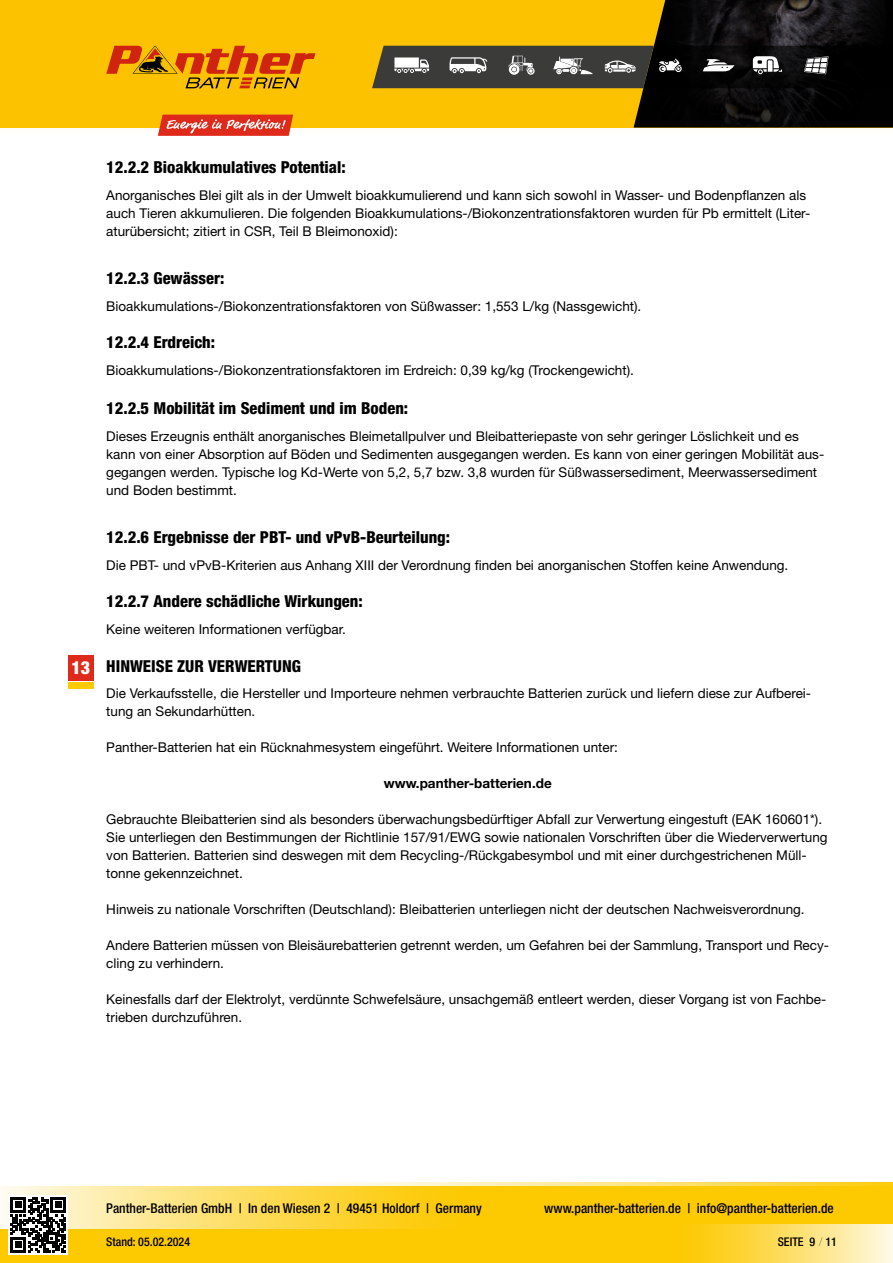
<style>
.page{position:relative;width:893px;height:1263px;background:#fff}
.page>*{position:absolute;margin:0;border:0;box-sizing:border-box;transform-origin:0 0}
.t1{font:900 condensed 18px "Helvetica Neue LT Std";color:#fff}
.t2{font:800 condensed 16.5px "Helvetica Neue LT Std";color:#000}
.t3{font:13.5px/18px "Helvetica Neue LT Std";color:#000}
.t4{font:500 condensed 13.5px "Helvetica Neue LT Std";color:#000}
.t5{font:700 13.5px "Helvetica Neue LT Std";color:#000}
.t6{font:500 condensed 12px "Helvetica Neue LT Std";color:#000}
.s1{font-weight:200}
</style>
<div class="page">
<svg style="left:319px;top:1182px;width:574px;height:4px;background:#fde58a"></svg>
<div style="left:0;top:1186px;width:893px;height:77px;background:#fdc900"></div>
<svg style="left:693px;top:1225px;width:200px;height:38px;background:#fde06f"></svg>
<svg style="left:0;top:1186px;width:436px;height:43px;background:#fdde67"></svg>
<svg style="left:9px;top:1195px;width:59px;height:59px"></svg>
<svg style="left:10px;top:1197px;width:56px;height:55px;background:#575757"></svg>
<div style="left:68px;top:682px;width:26px;height:7px;background:#fdc900"></div>
<div style="left:68px;top:655px;width:26px;height:25px;background:#dd2a1b"></div>
<div style="left:0;top:0;width:893px;height:128px;background:#fcc200"></div>
<svg style="left:372px;top:0;width:521px;height:128px"></svg>
<svg style="left:106px;top:46px;width:209px;height:42px"></svg>
<svg style="left:157px;top:115px;width:136px;height:21px;background:#e35242"></svg>
<h1 class="t1" style="left:71px;top:656px;width:20px">13</h1>
<p class="t2" style="left:106px;top:157px;width:241px">12.2.2 Bioakkumulatives Potential:</p>
<p class="t3" style="left:106px;top:186px;width:705px">Anorganisches Blei gilt als in der Umwelt bioakkumulierend und kann sich sowohl in Wasser- und Bodenpflanzen als auch Tieren akkumulieren. Die folgenden Bioakkumulations-/Biokonzentrationsfaktoren wurden für Pb ermittelt (Liter&shy;aturübersicht; zitiert in CSR, Teil B Bleimonoxid):</p>
<p class="t2" style="left:106px;top:268px;width:120px">12.2.3 Gewässer:</p>
<p class="t3" style="left:106px;top:296px;width:537px">Bioakkumulations-/Biokonzentrationsfaktoren von Süßwasser: 1,553 L/kg (Nassgewicht).</p>
<p class="t2" style="left:106px;top:332px;width:110px">12.2.4 Erdreich:</p>
<p class="t3" style="left:106px;top:361px;width:529px">Bioakkumulations-/Biokonzentrationsfaktoren im Erdreich: 0,39 kg/kg (Trockengewicht).</p>
<p class="t2" style="left:106px;top:398px;width:303px">12.2.5 Mobilität im Sediment und im Boden:</p>
<p class="t3" style="left:106px;top:427px;width:719px">Dieses Erzeugnis enthält anorganisches Bleimetallpulver und Bleibatteriepaste von sehr geringer Löslichkeit und es kann von einer Absorption auf Böden und Sedimenten ausgegangen werden. Es kann von einer geringen Mobilität aus&shy;gegangen werden. Typische log Kd-Werte von 5,2, 5,7 bzw. 3,8 wurden für Süßwassersediment, Meerwassersediment und Boden bestimmt.</p>
<p class="t2" style="left:106px;top:527px;width:345px">12.2.6 Ergebnisse der PBT- und vPvB-Beurteilung:</p>
<p class="t3" style="left:106px;top:556px;width:684px">Die PBT- und vPvB-Kriterien aus Anhang XIII der Verordnung finden bei anorganischen Stoffen keine Anwendung.</p>
<p class="t2" style="left:106px;top:591px;width:258px">12.2.7 Andere schädliche Wirkungen:</p>
<p class="t3" style="left:106px;top:620px;width:241px">Keine weiteren Informationen verfügbar.</p>
<p class="t2" style="left:106px;top:656px;width:196px">HINWEISE ZUR VERWERTUNG</p>
<p class="t3" style="left:106px;top:684px;width:706px">Die Verkaufsstelle, die Hersteller und Importeure nehmen verbrauchte Batterien zurück und liefern diese zur Aufberei&shy;tung an Sekundarhütten.</p>
<p class="t3" style="left:106px;top:738px;width:513px">Panther-Batterien hat ein Rücknahmesystem eingeführt. Weitere Informationen unter:</p>
<p class="t5" style="left:384px;top:775px;width:169px">www.panther-batterien.de</p>
<p class="t3" style="left:106px;top:810px;width:723px">Gebrauchte Bleibatterien sind als besonders überwachungsbedürftiger Abfall zur Verwertung eingestuft (EAK 160601*).<br>Sie unterliegen den Bestimmungen der Richtlinie 157/91/EWG sowie nationalen Vorschriften über die Wiederverwertung von Batterien. Batterien sind deswegen mit dem Recycling-/Rückgabesymbol und mit einer durchgestrichenen Müll&shy;tonne gekennzeichnet.</p>
<p class="t3" style="left:106px;top:900px;width:700px">Hinweis zu nationale Vorschriften (Deutschland): Bleibatterien unterliegen nicht der deutschen Nachweisverordnung.</p>
<p class="t3" style="left:106px;top:936px;width:724px">Andere Batterien müssen von Bleisäurebatterien getrennt werden, um Gefahren bei der Sammlung, Transport und Recy&shy;cling zu verhindern.</p>
<p class="t3" style="left:106px;top:990px;width:721px">Keinesfalls darf der Elektrolyt, verdünnte Schwefelsäure, unsachgemäß entleert werden, dieser Vorgang ist von Fachbe&shy;trieben durchzuführen.</p>
<p class="t4" style="left:106px;top:1200px;width:377px">Panther-Batterien GmbH | In den Wiesen 2 | 49451 Holdorf | Germany</p>
<p class="t4" style="left:544px;top:1200px;width:291px">www.panther-batterien.de | info@panther-batterien.de</p>
<p class="t6" style="left:106px;top:1234px;width:85px">Stand: 05.02.2024</p>
<p class="t6" style="left:778px;top:1234px;width:61px">SEITE 9 <span class="s1">/</span> 11</p>
</div>
